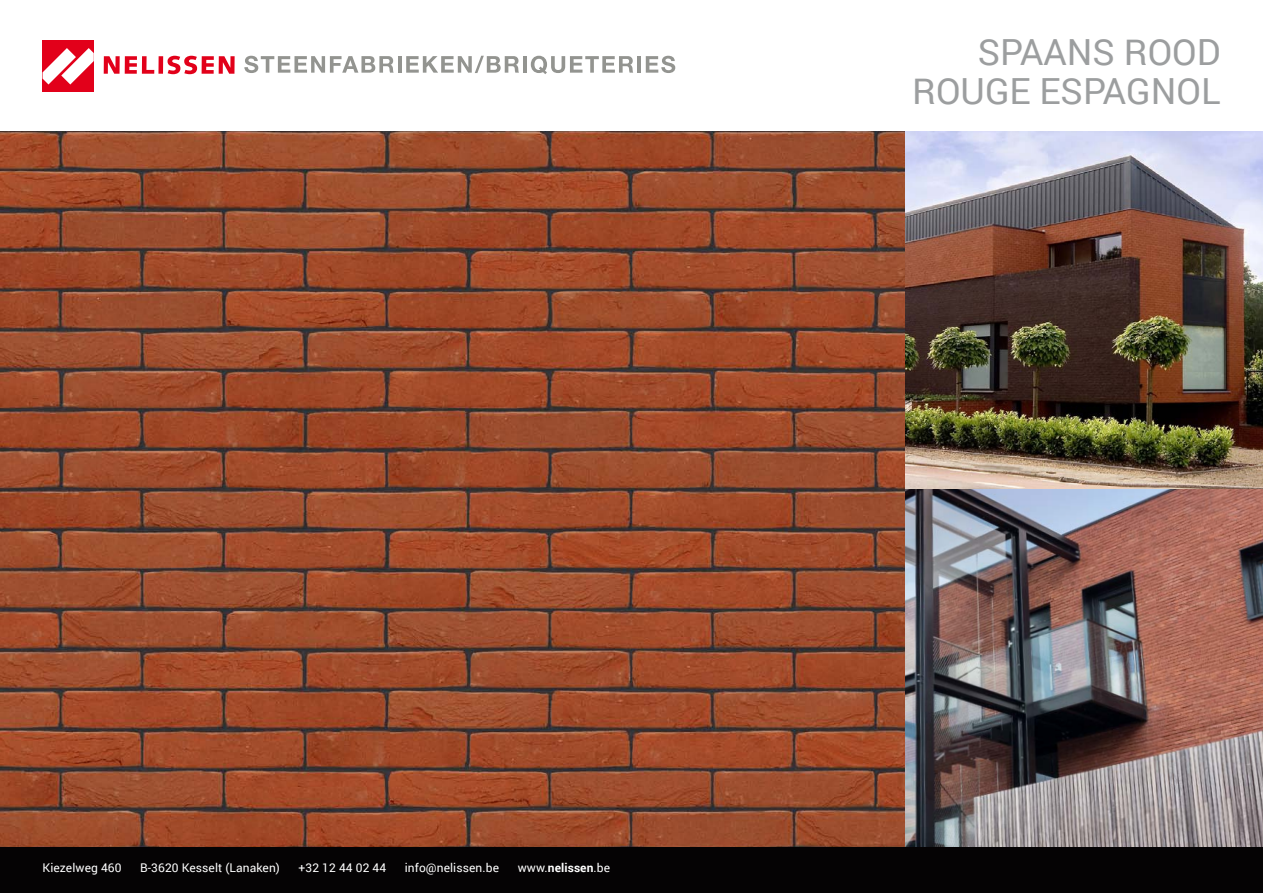
<style>
.page{position:relative;width:1263px;height:893px;background:#fff}
.page>*{position:absolute;margin:0;border:0;box-sizing:border-box;transform-origin:0 0}
.t1{font:36px/39px "Roboto";color:#9c9e9f;text-align:right}
.t2{font:12px "Roboto";letter-spacing:.01em;color:#fff}
.t3{font:700 12px "Roboto";color:#fff}
.s1{font-weight:400}
</style>
<div class="page">
<div style="left:43px;top:40px;width:51px;height:51px;background:#e2001a"></div>
<div style="left:158px;top:56px;width:5px;height:18px;background:#e2001a"></div>
<svg style="left:104px;top:56px;width:50px;height:18px"></svg>
<svg style="left:168px;top:56px;width:67px;height:18px"></svg>
<svg style="left:43px;top:48px;width:51px;height:37px"></svg>
<svg style="left:244px;top:56px;width:150px;height:17px"></svg>
<hr style="left:398px;top:56px;width:3px;height:17px;background:#939490">
<svg style="left:406px;top:56px;width:113px;height:17px"></svg>
<hr style="left:523px;top:56px;width:4px;height:17px;background:#939490">
<svg style="left:531px;top:56px;width:102px;height:18px"></svg>
<hr style="left:637px;top:56px;width:4px;height:17px;background:#939490">
<svg style="left:646px;top:56px;width:29px;height:17px"></svg>
<div style="left:0;top:846px;width:1263px;height:47px;background:#050304"></div>
<img style="left:0;top:132px;width:906px;height:714px">
<img style="left:906px;top:132px;width:357px;height:357px">
<img style="left:906px;top:489px;width:357px;height:357px">
<p class="t2" style="left:43px;top:859px;width:81px">Kiezelweg 460</p>
<p class="t2" style="left:140px;top:859px;width:141px">B-3620 Kesselt (Lanaken)</p>
<p class="t2" style="left:299px;top:859px;width:89px">+32 12 44 02 44</p>
<p class="t2" style="left:405px;top:859px;width:96px">info@nelissen.be</p>
<p class="t3" style="left:518px;top:859px;width:94px"><span class="s1">www.</span>nelissen<span class="s1">.be</span></p>
<h1 class="t1" style="left:912px;top:32px;width:310px">SPAANS ROOD<br>ROUGE ESPAGNOL</h1>
</div>
